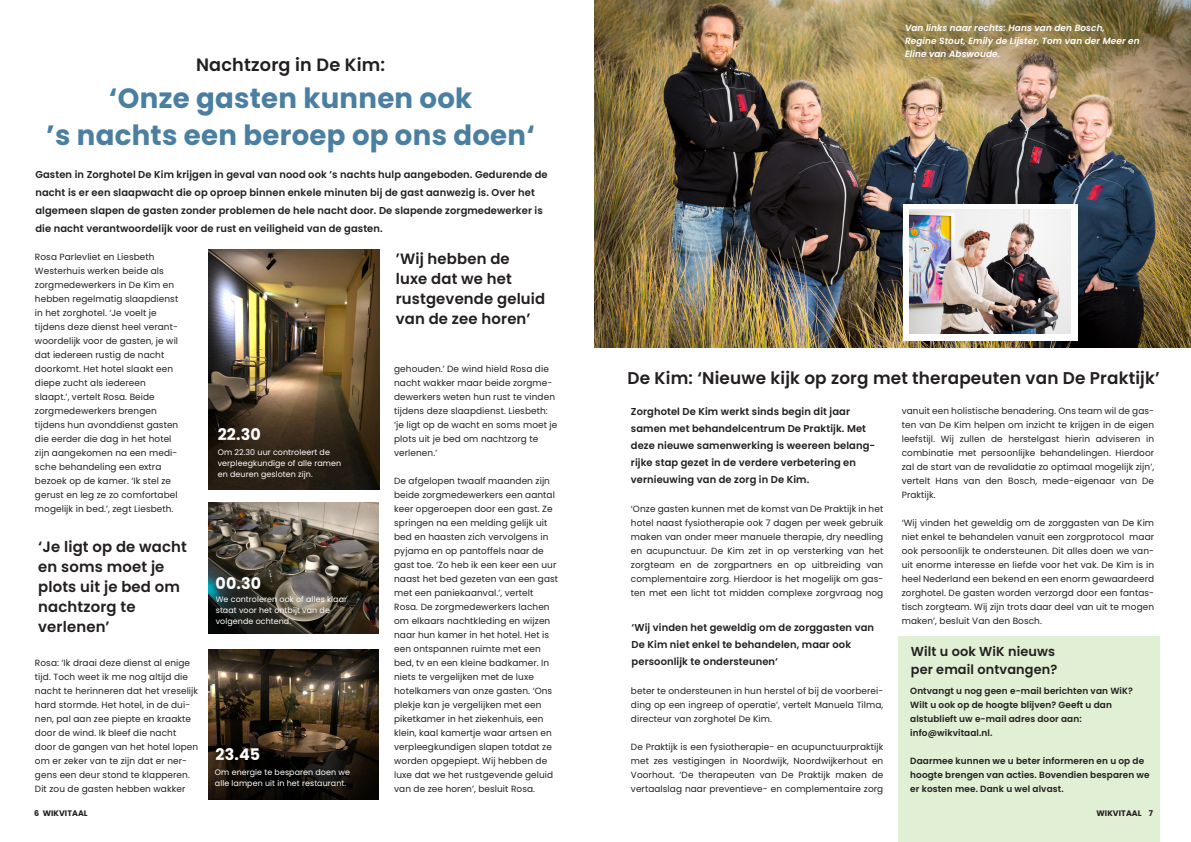
<style>
.page{position:relative;width:1191px;height:842px;background:#fff}
.page>*{position:absolute;margin:0;border:0;box-sizing:border-box;transform-origin:0 0}
.Platte_tekst___AdGro{font:700 27.9px/37px "Poppins";letter-spacing:.01em;color:#4a7fa1;text-align:center}
.Platte_tekst___AdGro-2{font:600 17.9px "Poppins";letter-spacing:.01em;color:#231f20}
.Platte_tekst___AdGro-3{font:600 17px "Poppins";letter-spacing:.01em;color:#231f20}
.Platte_tekst___AdGro-4{font:700 16px "Poppins";letter-spacing:.01em;color:#fff}
.Platte_tekst___AdGro-5{font:600 15px/20px "Poppins";letter-spacing:.01em;color:#231f20}
.Platte_tekst___AdGro-6{font:600 13px/18px "Poppins";letter-spacing:.01em;color:#231f20}
.Platte_tekst___AdGro-7{font:600 10px/17px "Poppins";letter-spacing:.01em;color:#231f20}
.Platte_tekst___AdGro-8{font:9px/14px "Poppins";letter-spacing:.01em;color:#231f20}
.Platte_tekst___AdGro-9{font:600 9px/14px "Poppins";letter-spacing:.01em;color:#231f20}
.Platte_tekst___AdGro-10{font:italic 600 9px "Poppins";letter-spacing:.01em;color:#fff}
.Platte_tekst___AdGro-11{font:8px/11px "Poppins";letter-spacing:.01em;color:#fff}
.Platte_tekst___AdGro-12{font:700 8px "Poppins";letter-spacing:.01em;color:#231f20}
</style>
<div class="page">
<img style="left:208px;top:249px;width:171px;height:240px">
<img style="left:208px;top:649px;width:171px;height:151px">
<img style="left:208px;top:503px;width:171px;height:130px">
<div style="left:898px;top:636px;width:261px;height:206px;background:#e1f0d5"></div>
<img style="left:594px;top:0;width:597px;height:347px">
<div style="left:903px;top:204px;width:174px;height:136px;background:#fff"></div>
<img style="left:909px;top:209px;width:161px;height:125px">
<p class="Platte_tekst___AdGro-2" style="left:196px;top:55px;width:191px">Nachtzorg in De Kim:</p>
<p class="Platte_tekst___AdGro" style="left:46px;top:80px;width:490px">‘Onze gasten kunnen ook<br>’s nachts een beroep op ons doen‘</p>
<p class="Platte_tekst___AdGro-7" style="left:35px;top:165px;width:514px;line-height:18px">Gasten in Zorghotel De Kim krijgen in geval van nood ook ’s nachts hulp aangeboden. Gedurende de nacht is er een slaapwacht die op oproep binnen enkele minuten bij de gast aanwezig is. Over het</p>
<p class="Platte_tekst___AdGro-7" style="left:35px;top:201px;width:509px;line-height:18px">algemeen slapen de gasten zonder problemen de hele nacht door. De slapende zorgmedewerker is die nacht verantwoordelijk voor de rust en veiligheid van de gasten.</p>
<p class="Platte_tekst___AdGro-8" style="left:35px;top:250px;width:145px">Rosa Parlevliet en Liesbeth<br>Westerhuis werken beide als zorgmedewerkers in De Kim en hebben regelmatig slaapdienst in het zorghotel. ‘Je voelt je</p>
<p class="Platte_tekst___AdGro-8" style="left:35px;top:320px;width:145px">tijdens deze dienst heel verant&shy;woordelijk voor de gasten, je wil dat iedereen rustig de nacht doorkomt. Het hotel slaakt een diepe zucht als iedereen slaapt.’, vertelt Rosa. Beide zorgmedewerkers brengen</p>
<p class="Platte_tekst___AdGro-8" style="left:35px;top:418px;width:145px">tijdens hun avonddienst gasten die eerder die dag in het hotel zijn aangekomen na een medi&shy;sche behandeling een extra bezoek op de kamer. ‘Ik stel ze gerust en leg ze zo comfortabel mogelijk in bed.’, zegt Liesbeth.</p>
<p class="Platte_tekst___AdGro-5" style="left:38px;top:536px;width:150px">‘Je ligt op de wacht en soms moet je plots uit je bed om nachtzorg te</p>
<p class="Platte_tekst___AdGro-5" style="left:38px;top:616px;width:73px">verlenen’</p>
<p class="Platte_tekst___AdGro-8" style="left:35px;top:656px;width:165px">Rosa: ‘Ik draai deze dienst al enige tijd. Toch weet ik me nog altijd die nacht te herinneren dat het vreselijk hard stormde. Het hotel, in de dui&shy;nen, pal aan zee piepte en kraakte door de wind. Ik bleef die nacht door de gangen van het hotel lopen om er zeker van te zijn dat er ner&shy;gens een deur stond te klapperen.<br>Dit zou de gasten hebben wakker</p>
<p class="Platte_tekst___AdGro-4" style="left:218px;top:425px;width:45px">22.30</p>
<p class="Platte_tekst___AdGro-11" style="left:218px;top:446px;width:114px">Om 22.30 uur controleert de</p>
<p class="Platte_tekst___AdGro-11" style="left:218px;top:457px;width:125px">verpleegkundige of alle ramen en deuren gesloten zijn.</p>
<p class="Platte_tekst___AdGro-4" style="left:215px;top:574px;width:47px">00.30</p>
<p class="Platte_tekst___AdGro-11" style="left:216px;top:594px;width:133px">We controleren ook of alles klaar staat voor het ontbijt van de volgende ochtend.</p>
<p class="Platte_tekst___AdGro-4" style="left:215px;top:745px;width:46px">23.45</p>
<p class="Platte_tekst___AdGro-11" style="left:215px;top:767px;width:136px">Om energie te besparen doen we alle lampen uit in het restaurant.</p>
<p class="Platte_tekst___AdGro-5" style="left:396px;top:249px;width:151px">’Wij hebben de<br>luxe dat we het rustgevende geluid</p>
<p class="Platte_tekst___AdGro-5" style="left:396px;top:309px;width:136px">van de zee horen’</p>
<p class="Platte_tekst___AdGro-8" style="left:394px;top:362px;width:165px">gehouden.’ De wind hield Rosa die nacht wakker maar beide zorgme&shy;dewerkers weten hun rust te vinden tijdens deze slaapdienst. Liesbeth: ‘je ligt op de wacht en soms moet je plots uit je bed om nachtzorg te verlenen.’</p>
<p class="Platte_tekst___AdGro-8" style="left:394px;top:474px;width:165px">De afgelopen twaalf maanden zijn beide zorgmedewerkers een aantal keer opgeroepen door een gast. Ze springen na een melding gelijk uit bed en haasten zich vervolgens in pyjama en op pantoffels naar de gast toe. ‘Zo heb ik een keer een uur naast het bed gezeten van een gast met een paniekaanval.’, vertelt<br>Rosa. De zorgmedewerkers lachen om elkaars nachtkleding en wijzen naar hun kamer in het hotel. Het is een ontspannen ruimte met een bed, tv en een kleine badkamer. In niets te vergelijken met de luxe</p>
<p class="Platte_tekst___AdGro-8" style="left:394px;top:684px;width:160px">hotelkamers van onze gasten. ‘Ons plekje kan je vergelijken met een</p>
<p class="Platte_tekst___AdGro-8" style="left:394px;top:712px;width:161px">piketkamer in het ziekenhuis, een klein, kaal kamertje waar artsen en verpleegkundigen slapen totdat ze worden opgepiept. Wij hebben de luxe dat we het rustgevende geluid van de zee horen’, besluit Rosa.</p>
<p class="Platte_tekst___AdGro-10" style="left:905px;top:22px;width:201px">Van links naar rechts: Hans van den Bosch,</p>
<p class="Platte_tekst___AdGro-10" style="left:905px;top:35px;width:236px">Regine Stout, Emily de Lijster, Tom van der Meer en</p>
<p class="Platte_tekst___AdGro-10" style="left:905px;top:48px;width:96px">Eline van Abswoude.</p>
<p class="Platte_tekst___AdGro-3" style="left:627px;top:368px;width:533px">De Kim: ‘Nieuwe kijk op zorg met therapeuten van De Praktijk’</p>
<p class="Platte_tekst___AdGro-8" style="left:901px;top:404px;width:254px;text-align:justify">vanuit een holistische benadering. Ons team wil de gas&shy;ten van De Kim helpen om inzicht te krijgen in de eigen leefstijl. Wij zullen de herstelgast hierin adviseren in combinatie met persoonlijke behandelingen. Hierdoor zal de start van de revalidatie zo optimaal mogelijk zijn’, vertelt Hans van den Bosch, mede-eigenaar van De Praktijk.</p>
<p class="Platte_tekst___AdGro-8" style="left:901px;top:516px;width:254px;text-align:justify">‘Wij vinden het geweldig om de zorggasten van De Kim niet enkel te behandelen vanuit een zorgprotocol maar ook persoonlijk te ondersteunen. Dit alles doen we van&shy;uit enorme interesse en liefde voor het vak. De Kim is in heel Nederland een bekend en een enorm gewaardeerd zorghotel. De gasten worden verzorgd door een fantas&shy;tisch zorgteam. Wij zijn trots daar deel van uit te mogen maken’, besluit Van den Bosch.</p>
<p class="Platte_tekst___AdGro-6" style="left:910px;top:643px;width:148px">Wilt u ook WiK nieuws per email ontvangen?</p>
<p class="Platte_tekst___AdGro-7" style="left:631px;top:403px;width:221px">Zorghotel De Kim werkt sinds begin dit jaar</p>
<p class="Platte_tekst___AdGro-7" style="left:631px;top:420px;width:246px">samen met behandelcentrum De Praktijk. Met deze nieuwe samenwerking is weereen belang&shy;rijke stap gezet in de verdere verbetering en</p>
<p class="Platte_tekst___AdGro-7" style="left:631px;top:471px;width:180px">vernieuwing van de zorg in De Kim.</p>
<p class="Platte_tekst___AdGro-8" style="left:631px;top:502px;width:254px;text-align:justify">‘Onze gasten kunnen met de komst van De Praktijk in het hotel naast fysiotherapie ook 7 dagen per week gebruik maken van onder meer manuele therapie, dry needling en acupunctuur. De Kim zet in op versterking van het zorgteam en de zorgpartners en op uitbreiding van complementaire zorg. Hierdoor is het mogelijk om gas&shy;ten met een licht tot midden complexe zorgvraag nog</p>
<p class="Platte_tekst___AdGro-7" style="left:631px;top:619px;width:244px">‘Wij vinden het geweldig om de zorggasten van<br>De Kim niet enkel te behandelen, maar ook persoonlijk te ondersteunen‘</p>
<p class="Platte_tekst___AdGro-8" style="left:631px;top:684px;width:254px;text-align:justify">beter te ondersteunen in hun herstel of bij de voorberei&shy;ding op een ingreep of operatie’, vertelt Manuela Tilma, directeur van zorghotel De Kim.</p>
<p class="Platte_tekst___AdGro-8" style="left:631px;top:740px;width:254px;text-align:justify">De Praktijk is een fysiotherapie- en acupunctuurpraktijk met zes vestigingen in Noordwijk, Noordwijkerhout en Voorhout. ‘De therapeuten van De Praktijk maken de vertaalslag naar preventieve- en complementaire zorg</p>
<p class="Platte_tekst___AdGro-9" style="left:910px;top:684px;width:224px">Ontvangt u nog geen e-mail berichten van WiK?</p>
<p class="Platte_tekst___AdGro-9" style="left:910px;top:698px;width:203px">Wilt u ook op de hoogte blijven? Geeft u dan alstublieft uw e-mail adres door aan: info@wikvitaal.nl.</p>
<p class="Platte_tekst___AdGro-9" style="left:910px;top:754px;width:241px">Daarmee kunnen we u beter informeren en u op de hoogte brengen van acties. Bovendien besparen we er kosten mee. Dank u wel alvast.</p>
<p class="Platte_tekst___AdGro-12" style="left:34px;top:809px;width:55px">6 WIKVITAAL</p>
<p class="Platte_tekst___AdGro-12" style="left:1096px;top:809px;width:58px">WIKVITAAL 7</p>
</div>
